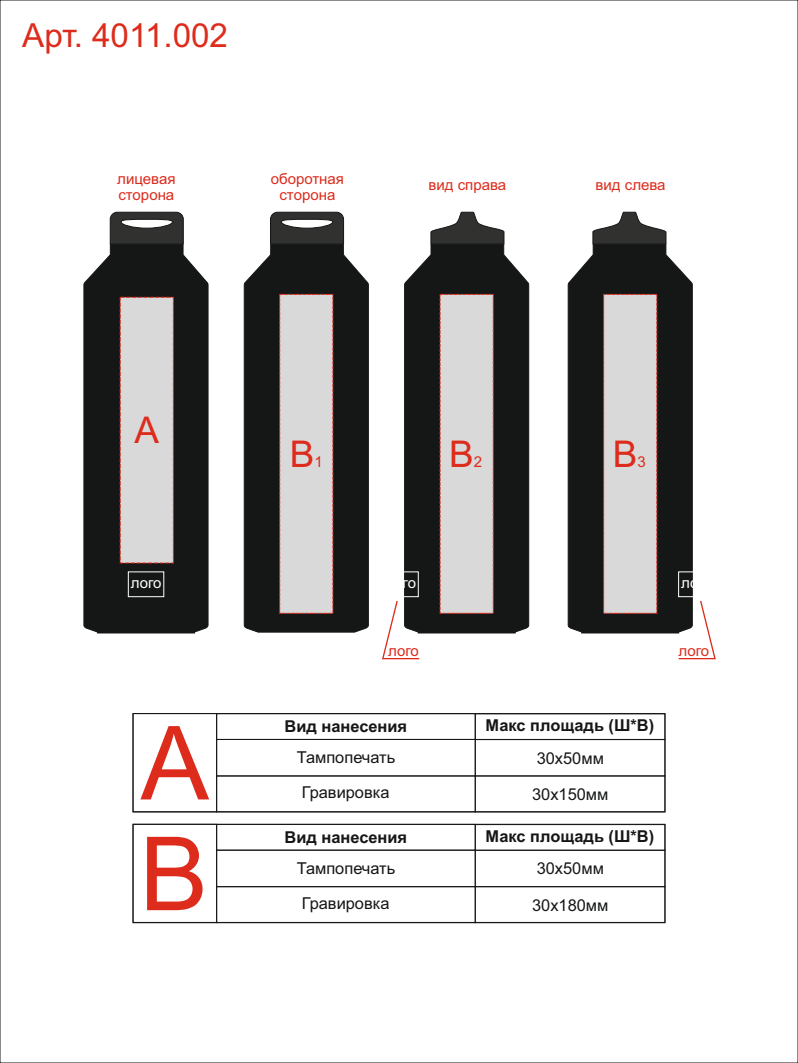
<style>
.page{position:relative;width:798px;height:1063px;background:#fff}
.page>*{position:absolute;margin:0;border:0;box-sizing:border-box;transform-origin:0 0}
.t1{font:102.44px "Arial";color:#dd2b1c}
.t2{font:36.81px "Arial";color:#dd2b1c}
.t3{font:33.19px "Arial";color:#dd2b1c}
.t4{font:16.38px "Arial";color:#151616}
.t5{font:700 16.38px "Arial";color:#151616}
.t6{font:15px/16.8px "Arial";color:#dd2b1c}
.t7{font:15px "Arial";color:#fff}
</style>
<div class="page">
<div style="left:83px;top:244px;width:125px;height:389px;background:#151616"></div>
<svg style="left:97px;top:632px;width:98px;height:1px"></svg>
<svg style="left:110px;top:212px;width:73px;height:32px;background:#4b4b4a"></svg>
<div style="left:128px;top:572px;width:36px;height:25px;border:1px solid #fff"></div>
<svg style="left:404px;top:244px;width:125px;height:389px;background:#313131"></svg>
<svg style="left:430px;top:212px;width:74px;height:32px"></svg>
<div style="left:120px;top:297px;width:54px;height:266px;background:#d9d9da"></div>
<div style="left:244px;top:244px;width:124px;height:389px;background:#151616"></div>
<svg style="left:270px;top:212px;width:74px;height:32px;background:#4a4b4a"></svg>
<div style="left:279px;top:294px;width:54px;height:320px;background:#d9d9da"></div>
<svg style="left:567px;top:244px;width:125px;height:389px;background:#3b3c3c"></svg>
<svg style="left:592px;top:212px;width:74px;height:32px"></svg>
<div style="left:216px;top:713px;width:259px;height:27px;border:1px solid #151616"></div>
<div style="left:216px;top:739px;width:259px;height:37px;border:1px solid #151616"></div>
<div style="left:216px;top:776px;width:259px;height:36px;border:1px solid #151616"></div>
<div style="left:474px;top:739px;width:191px;height:37px;border:1px solid #151616"></div>
<div style="left:474px;top:713px;width:191px;height:27px;border:1px solid #151616"></div>
<div style="left:474px;top:776px;width:191px;height:36px;border:1px solid #151616"></div>
<div style="left:132px;top:713px;width:85px;height:99px;border:1px solid #151616"></div>
<div style="left:216px;top:824px;width:259px;height:27px;border:1px solid #151616"></div>
<div style="left:216px;top:850px;width:259px;height:37px;border:1px solid #151616"></div>
<div style="left:216px;top:886px;width:259px;height:37px;border:1px solid #151616"></div>
<div style="left:474px;top:824px;width:191px;height:27px;border:1px solid #151616"></div>
<div style="left:474px;top:886px;width:191px;height:37px;border:1px solid #151616"></div>
<div style="left:132px;top:824px;width:85px;height:99px;border:1px solid #151616"></div>
<svg style="left:382px;top:294px;width:133px;height:366px"></svg>
<svg style="left:581px;top:294px;width:135px;height:366px"></svg>
<h3 class="t3" style="left:22px;top:22px;width:207px">Арт. 4011.002</h3>
<p class="t6" style="left:117px;top:171px;width:60px">лицевая сторона</p>
<p class="t6" style="left:271px;top:171px;width:75px;text-align:center">оборотная сторона</p>
<p class="t6" style="left:428px;top:178px;width:79px">вид справа</p>
<p class="t6" style="left:595px;top:178px;width:72px">вид слева</p>
<h2 class="t2" style="left:134px;top:417px;width:26px">A</h2>
<p class="t7" style="left:131px;top:577px;width:32px">лого</p>
<h2 class="t2" style="left:290px;top:440px;width:26px">B</h2>
<p class="t6" style="left:314px;top:455px;width:10px">1</p>
<h2 class="t2" style="left:449px;top:440px;width:26px">B</h2>
<p class="t6" style="left:473px;top:455px;width:10px">2</p>
<p class="t7" style="left:385px;top:577px;width:32px">лого</p>
<h2 class="t2" style="left:612px;top:440px;width:26px">B</h2>
<p class="t6" style="left:637px;top:455px;width:10px">3</p>
<p class="t7" style="left:681px;top:577px;width:32px">лого</p>
<p class="t6" style="left:388px;top:643px;width:32px">лого</p>
<p class="t6" style="left:678px;top:643px;width:32px">лого</p>
<h1 class="t1" style="left:140px;top:725px;width:70px">A</h1>
<p class="t5" style="left:284px;top:720px;width:124px">Вид нанесения</p>
<p class="t5" style="left:485px;top:719px;width:170px">Макс площадь (Ш*В)</p>
<p class="t4" style="left:296px;top:752px;width:100px">Тампопечать</p>
<p class="t4" style="left:536px;top:752px;width:69px">30х50мм</p>
<p class="t4" style="left:301px;top:786px;width:89px">Гравировка</p>
<p class="t4" style="left:532px;top:788px;width:78px">30х150мм</p>
<h1 class="t1" style="left:139px;top:836px;width:70px">B</h1>
<p class="t5" style="left:284px;top:831px;width:124px">Вид нанесения</p>
<p class="t5" style="left:485px;top:830px;width:170px">Макс площадь (Ш*В)</p>
<p class="t4" style="left:296px;top:862px;width:100px">Тампопечать</p>
<p class="t4" style="left:536px;top:862px;width:69px">30х50мм</p>
<p class="t4" style="left:301px;top:897px;width:89px">Гравировка</p>
<p class="t4" style="left:532px;top:899px;width:78px">30х180мм</p>
</div>
